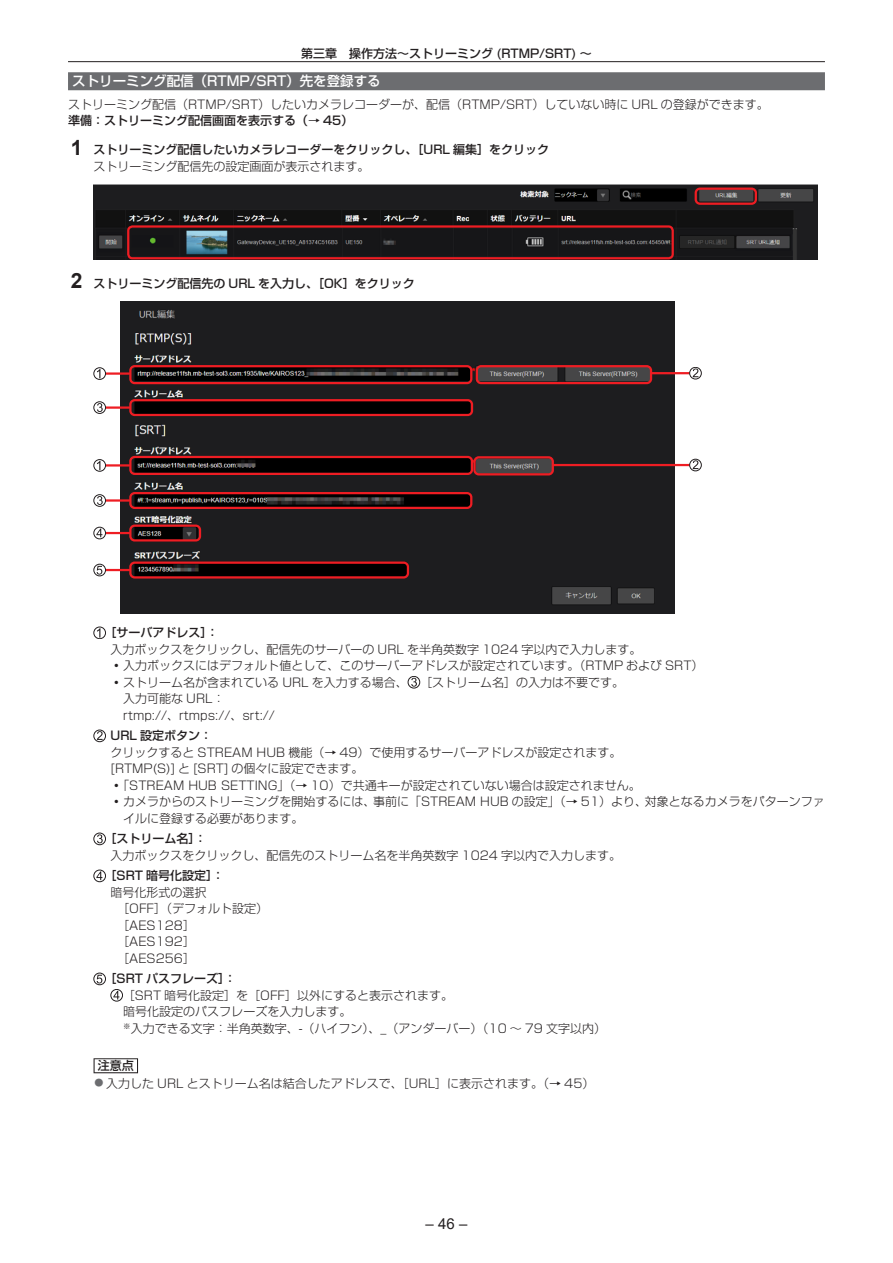
<style>
.page{position:relative;width:893px;height:1263px;background:#fff}
.page>*{position:absolute;margin:0;border:0;box-sizing:border-box;transform-origin:0 0}
.t1{font:15px "Arial";color:#231f20}
.t2{font:500 13.5px "Shin Go Pro";color:#fff}
.t3{font:300 12px/16.5px "Shin Go Pro";color:#231f20}
.t4{font:500 12px/16.5px "Shin Go Pro";color:#231f20}
.s1{font-family:"Arial";font-weight:700;font-size:21px}
.s2{font-weight:300}
.s3{font-size:9px;color:#6c6d70}
</style>
<div class="page">
<hr style="left:68px;top:61px;width:757px;height:1px;background:#231f20">
<div style="left:68px;top:72px;width:757px;height:18px;background:#6c6d70"></div>
<img style="left:94px;top:185px;width:724px;height:75px">
<div style="left:127px;top:225px;width:547px;height:34px;border:2px solid #ee1d23;border-radius:4px"></div>
<div style="left:695px;top:188px;width:62px;height:17px;border:2px solid #ee1d23;border-radius:4px"></div>
<svg style="left:94px;top:1058px;width:44px;height:15px"></svg>
<div style="left:95px;top:1059px;width:42px;height:13px;background:#fff"></div>
<img style="left:120px;top:302px;width:554px;height:312px">
<div style="left:129px;top:365px;width:343px;height:19px;border:2px solid #ee1d23;border-radius:4px"></div>
<hr style="left:101px;top:372px;width:28px;height:3px;background:#ee1d23">
<svg style="left:94px;top:368px;width:12px;height:11px"></svg>
<div style="left:94px;top:367px;width:12px;height:13px;border:1px solid #231f20;border-radius:50%"></div>
<svg style="left:97px;top:369px;width:3px;height:9px"></svg>
<div style="left:129px;top:399px;width:344px;height:17px;border:2px solid #ee1d23;border-radius:4px"></div>
<hr style="left:101px;top:406px;width:28px;height:3px;background:#ee1d23">
<div style="left:94px;top:401px;width:12px;height:13px;border:1px solid #231f20;border-radius:50%"></div>
<svg style="left:97px;top:403px;width:6px;height:9px"></svg>
<div style="left:129px;top:524px;width:72px;height:17px;border:2px solid #ee1d23;border-radius:4px"></div>
<hr style="left:101px;top:532px;width:28px;height:2px;background:#ee1d23">
<div style="left:94px;top:527px;width:12px;height:12px;border:1px solid #231f20;border-radius:50%"></div>
<svg style="left:96px;top:528px;width:6px;height:9px"></svg>
<div style="left:129px;top:561px;width:280px;height:17px;border:2px solid #ee1d23;border-radius:4px"></div>
<hr style="left:101px;top:569px;width:28px;height:2px;background:#ee1d23">
<div style="left:94px;top:564px;width:12px;height:12px;border:1px solid #231f20;border-radius:50%"></div>
<svg style="left:97px;top:566px;width:5px;height:9px"></svg>
<div style="left:476px;top:365px;width:176px;height:19px;border:2px solid #ee1d23;border-radius:4px"></div>
<hr style="left:652px;top:372px;width:39px;height:2px;background:#ee1d23">
<div style="left:689px;top:367px;width:13px;height:12px;border:1px solid #231f20;border-radius:50%"></div>
<svg style="left:693px;top:368px;width:5px;height:9px"></svg>
<hr style="left:553px;top:464px;width:138px;height:2px;background:#ee1d23">
<div style="left:689px;top:459px;width:13px;height:12px;border:1px solid #231f20;border-radius:50%"></div>
<svg style="left:693px;top:460px;width:5px;height:9px"></svg>
<div style="left:129px;top:456px;width:344px;height:19px;border:2px solid #ee1d23;border-radius:4px"></div>
<hr style="left:101px;top:464px;width:28px;height:2px;background:#ee1d23">
<svg style="left:94px;top:460px;width:12px;height:11px"></svg>
<div style="left:94px;top:459px;width:12px;height:12px;border:1px solid #231f20;border-radius:50%"></div>
<svg style="left:97px;top:461px;width:3px;height:9px"></svg>
<div style="left:129px;top:492px;width:343px;height:17px;border:2px solid #ee1d23;border-radius:4px"></div>
<hr style="left:101px;top:499px;width:28px;height:3px;background:#ee1d23">
<div style="left:94px;top:494px;width:12px;height:13px;border:1px solid #231f20;border-radius:50%"></div>
<svg style="left:97px;top:496px;width:6px;height:9px"></svg>
<div style="left:473px;top:456px;width:81px;height:19px;border:2px solid #ee1d23;border-radius:4px"></div>
<div style="left:94px;top:627px;width:12px;height:12px;border:1px solid #231f20;border-radius:50%"></div>
<svg style="left:97px;top:628px;width:3px;height:10px"></svg>
<div style="left:408px;top:676px;width:12px;height:12px;border:1px solid #231f20;border-radius:50%"></div>
<svg style="left:411px;top:678px;width:6px;height:9px"></svg>
<div style="left:94px;top:730px;width:12px;height:12px;border:1px solid #231f20;border-radius:50%"></div>
<svg style="left:97px;top:731px;width:6px;height:9px"></svg>
<div style="left:94px;top:833px;width:12px;height:12px;border:1px solid #231f20;border-radius:50%"></div>
<svg style="left:97px;top:834px;width:6px;height:9px"></svg>
<div style="left:94px;top:870px;width:12px;height:12px;border:1px solid #231f20;border-radius:50%"></div>
<svg style="left:96px;top:871px;width:6px;height:9px"></svg>
<div style="left:94px;top:973px;width:12px;height:12px;border:1px solid #231f20;border-radius:50%"></div>
<svg style="left:97px;top:975px;width:5px;height:8px"></svg>
<div style="left:111px;top:989px;width:12px;height:12px;border:1px solid #231f20;border-radius:50%"></div>
<svg style="left:113px;top:991px;width:6px;height:8px"></svg>
<p class="t4" style="left:301px;top:44px;width:292px">第三章 操作方法～ストリーミング (RTMP/SRT) ～</p>
<p class="t2" style="left:72px;top:70px;width:310px">ストリーミング配信（RTMP/SRT）先を登録する</p>
<p class="t3" style="left:68px;top:94px;width:702px">ストリーミング配信（RTMP/SRT）したいカメラレコーダーが、配信（RTMP/SRT）していない時に URL の登録ができます。</p>
<p class="t4" style="left:68px;top:111px;width:287px">準備：ストリーミング配信画面を表示する（→ 45）</p>
<p class="t4" style="left:94px;top:140px;width:457px;text-indent:-23px"><span class="s1">1</span> ストリーミング配信したいカメラレコーダーをクリックし、［URL 編集］をクリック<span class="s2">ストリーミング配信先の設定画面が表示されます。</span></p>
<p class="t4" style="left:71px;top:273px;width:346px"><span class="s1">2</span> ストリーミング配信先の URL を入力し、［OK］をクリック</p>
<p class="t4" style="left:105px;top:623px;width:116px">［サーバアドレス］：</p>
<p class="t3" style="left:111px;top:639px;width:532px">入力ボックスをクリックし、配信先のサーバーの URL を半角英数字 1024 字以内で入力します。</p>
<p class="t3" style="left:111px;top:656px;width:594px">⿠入力ボックスにはデフォルト値として、このサーバーアドレスが設定されています。（RTMP および SRT）</p>
<p class="t3" style="left:111px;top:672px;width:515px">⿠ストリーム名が含まれている URL を入力する場合、 ［ストリーム名］の入力は不要です。</p>
<p class="t3" style="left:123px;top:689px;width:103px">入力可能な URL：</p>
<p class="t3" style="left:123px;top:705px;width:153px">rtmp://、rtmps://、srt://</p>
<p class="t4" style="left:111px;top:726px;width:103px">URL 設定ボタン：</p>
<p class="t3" style="left:111px;top:742px;width:512px">クリックすると STREAM HUB 機能（→ 49）で使用するサーバーアドレスが設定されます。</p>
<p class="t3" style="left:111px;top:759px;width:254px">[RTMP(S)] と [SRT] の個々に設定できます。</p>
<p class="t3" style="left:111px;top:775px;width:532px">⿠「STREAM HUB SETTING」（→ 10）で共通キーが設定されていない場合は設定されません。</p>
<p class="t3" style="left:111px;top:792px;width:716px">⿠カメラからのストリーミングを開始するには、事前に「STREAM HUB の設定」（→ 51）より、対象となるカメラをパターンファ</p>
<p class="t3" style="left:123px;top:808px;width:181px">イルに登録する必要があります。</p>
<p class="t4" style="left:105px;top:829px;width:104px">［ストリーム名］：</p>
<p class="t3" style="left:111px;top:845px;width:512px">入力ボックスをクリックし、配信先のストリーム名を半角英数字 1024 字以内で入力します。</p>
<p class="t4" style="left:105px;top:866px;width:121px">［SRT 暗号化設定］：</p>
<p class="t3" style="left:117px;top:882px;width:152px;text-indent:-7px">暗号化形式の選択<br>［OFF］（デフォルト設定）［AES128］<br>［AES192］<br>［AES256］</p>
<p class="t4" style="left:105px;top:969px;width:133px">［SRT パスフレーズ］：</p>
<p class="t3" style="left:123px;top:985px;width:485px">［SRT 暗号化設定］を［OFF］以外にすると表示されます。<br>暗号化設定のパスフレーズを入力します。<br><sup>※</sup>入力できる文字：半角英数字、-（ハイフン）、_（アンダーバー）（10 ～ 79 文字以内）</p>
<p class="t4" style="left:98px;top:1056px;width:37px">注意点</p>
<p class="t3" style="left:95px;top:1073px;width:501px"><span class="s3">●</span> 入力した URL とストリーム名は結合したアドレスで、［URL］に表示されます。（→ 45）</p>
<p class="t1" style="left:426px;top:1213px;width:43px">– 46 –</p>
</div>
